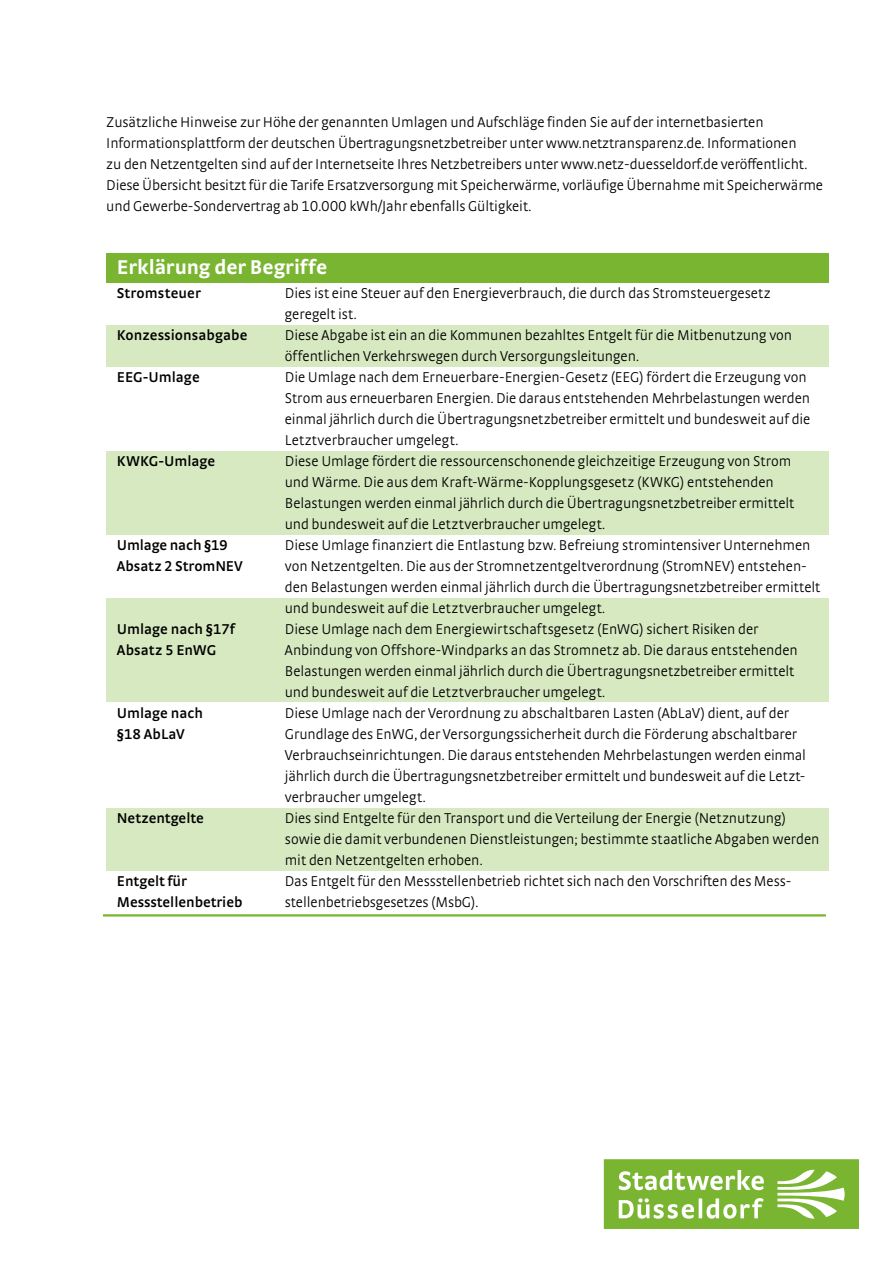
<style>
.page{position:relative;width:893px;height:1263px;background:#fff}
.page>*{position:absolute;margin:0;border:0;box-sizing:border-box;transform-origin:0 0}
.t1{font:700 21px "Strada TF";letter-spacing:-.005em;color:#fff}
.Bullet_Aufzählung_Li{font:300 15px/21px "Strada TF";letter-spacing:-.005em;color:#000}
.Bullet_Aufzählung_Li-2{font:600 15px "Strada TF";letter-spacing:-.005em;color:#000}
</style>
<div class="page">
<svg style="left:604px;top:1159px;width:255px;height:70px"></svg>
<div style="left:106px;top:253px;width:723px;height:30px;background:#79b530"></div>
<div style="left:106px;top:325px;width:723px;height:41px;background:#d7e9c1"></div>
<div style="left:106px;top:451px;width:723px;height:83px;background:#d7e9c1"></div>
<div style="left:106px;top:808px;width:723px;height:63px;background:#d7e9c1"></div>
<hr style="left:103px;top:914px;width:723px;height:2px;background:#79b530">
<div style="left:106px;top:598px;width:723px;height:104px;background:#d7e9c1"></div>
<p class="Bullet_Aufzählung_Li" style="left:106px;top:112px;width:702px">Zusätzliche Hinweise zur Höhe der genannten Umlagen und Aufschläge finden Sie auf der internetbasierten<br>Informationsplattform der deutschen Übertragungsnetzbetreiber unter www.netztransparenz.de. Informationen zu den Netzentgelten sind auf der Internetseite Ihres Netzbetreibers unter www.netz-duesseldorf.de veröffentlicht.</p>
<p class="Bullet_Aufzählung_Li" style="left:106px;top:175px;width:718px">Diese Übersicht besitzt für die Tarife Ersatzversorgung mit Speicherwärme, vorläufige Übernahme mit Speicherwärme und Gewerbe-Sondervertrag ab 10.000 kWh/Jahr ebenfalls Gültigkeit.</p>
<p class="t1" style="left:117px;top:255px;width:212px">Erklärung der Begriffe</p>
<p class="Bullet_Aufzählung_Li-2" style="left:117px;top:284px;width:85px">Stromsteuer</p>
<p class="Bullet_Aufzählung_Li" style="left:285px;top:282px;width:487px">Dies ist eine Steuer auf den Energieverbrauch, die durch das Stromsteuergesetz geregelt ist.</p>
<p class="Bullet_Aufzählung_Li-2" style="left:117px;top:326px;width:132px">Konzessionsabgabe</p>
<p class="Bullet_Aufzählung_Li" style="left:285px;top:324px;width:509px">Diese Abgabe ist ein an die Kommunen bezahltes Entgelt für die Mitbenutzung von öffentlichen Verkehrswegen durch Versorgungsleitungen.</p>
<p class="Bullet_Aufzählung_Li-2" style="left:117px;top:368px;width:84px">EEG-Umlage</p>
<p class="Bullet_Aufzählung_Li" style="left:285px;top:366px;width:527px">Die Umlage nach dem Erneuerbare-Energien-Gesetz (EEG) fördert die Erzeugung von Strom aus erneuerbaren Energien. Die daraus entstehenden Mehrbelastungen werden einmal jährlich durch die Übertragungsnetzbetreiber ermittelt und bundesweit auf die Letztverbraucher umgelegt.</p>
<p class="Bullet_Aufzählung_Li-2" style="left:117px;top:452px;width:100px">KWKG-Umlage</p>
<p class="Bullet_Aufzählung_Li" style="left:285px;top:450px;width:511px">Diese Umlage fördert die ressourcenschonende gleichzeitige Erzeugung von Strom und Wärme. Die aus dem Kraft-Wärme-Kopplungsgesetz (KWKG) entstehenden Belastungen werden einmal jährlich durch die Übertragungsnetzbetreiber ermittelt und bundesweit auf die Letztverbraucher umgelegt.</p>
<p class="Bullet_Aufzählung_Li-2" style="left:117px;top:536px;width:112px">Umlage nach §19</p>
<p class="Bullet_Aufzählung_Li" style="left:285px;top:534px;width:527px">Diese Umlage finanziert die Entlastung bzw. Befreiung stromintensiver Unternehmen</p>
<p class="Bullet_Aufzählung_Li-2" style="left:117px;top:557px;width:127px">Absatz 2 StromNEV</p>
<p class="Bullet_Aufzählung_Li" style="left:285px;top:555px;width:537px">von Netzentgelten. Die aus der Stromnetzentgeltverordnung (StromNEV) entstehen&shy;den Belastungen werden einmal jährlich durch die Übertragungsnetzbetreiber ermittelt und bundesweit auf die Letztverbraucher umgelegt.</p>
<p class="Bullet_Aufzählung_Li-2" style="left:117px;top:620px;width:119px">Umlage nach §17f</p>
<p class="Bullet_Aufzählung_Li" style="left:285px;top:618px;width:475px">Diese Umlage nach dem Energiewirtschaftsgesetz (EnWG) sichert Risiken der</p>
<p class="Bullet_Aufzählung_Li-2" style="left:117px;top:641px;width:101px">Absatz 5 EnWG</p>
<p class="Bullet_Aufzählung_Li" style="left:285px;top:639px;width:514px">Anbindung von Offshore-Windparks an das Stromnetz ab. Die daraus entstehenden<br>Belastungen werden einmal jährlich durch die Übertragungsnetzbetreiber ermittelt und bundesweit auf die Letztverbraucher umgelegt.</p>
<p class="Bullet_Aufzählung_Li-2" style="left:117px;top:704px;width:88px">Umlage nach</p>
<p class="Bullet_Aufzählung_Li" style="left:285px;top:702px;width:506px">Diese Umlage nach der Verordnung zu abschaltbaren Lasten (AbLaV) dient, auf der</p>
<p class="Bullet_Aufzählung_Li-2" style="left:117px;top:725px;width:69px">§18 AbLaV</p>
<p class="Bullet_Aufzählung_Li" style="left:285px;top:723px;width:523px">Grundlage des EnWG, der Versorgungssicherheit durch die Förderung abschaltbarer Verbrauchseinrichtungen. Die daraus entstehenden Mehrbelastungen werden einmal jährlich durch die Übertragungsnetzbetreiber ermittelt und bundesweit auf die Letzt&shy;verbraucher umgelegt.</p>
<p class="Bullet_Aufzählung_Li-2" style="left:117px;top:809px;width:89px">Netzentgelte</p>
<p class="Bullet_Aufzählung_Li" style="left:285px;top:807px;width:536px">Dies sind Entgelte für den Transport und die Verteilung der Energie (Netznutzung) sowie die damit verbundenen Dienstleistungen; bestimmte staatliche Abgaben werden mit den Netzentgelten erhoben.</p>
<p class="Bullet_Aufzählung_Li-2" style="left:117px;top:872px;width:71px">Entgelt für</p>
<p class="Bullet_Aufzählung_Li" style="left:285px;top:870px;width:508px">Das Entgelt für den Messstellenbetrieb richtet sich nach den Vorschriften des Mess-</p>
<p class="Bullet_Aufzählung_Li-2" style="left:117px;top:893px;width:127px">Messstellenbetrieb</p>
<p class="Bullet_Aufzählung_Li" style="left:285px;top:891px;width:195px">stellenbetriebsgesetzes (MsbG).</p>
</div>
